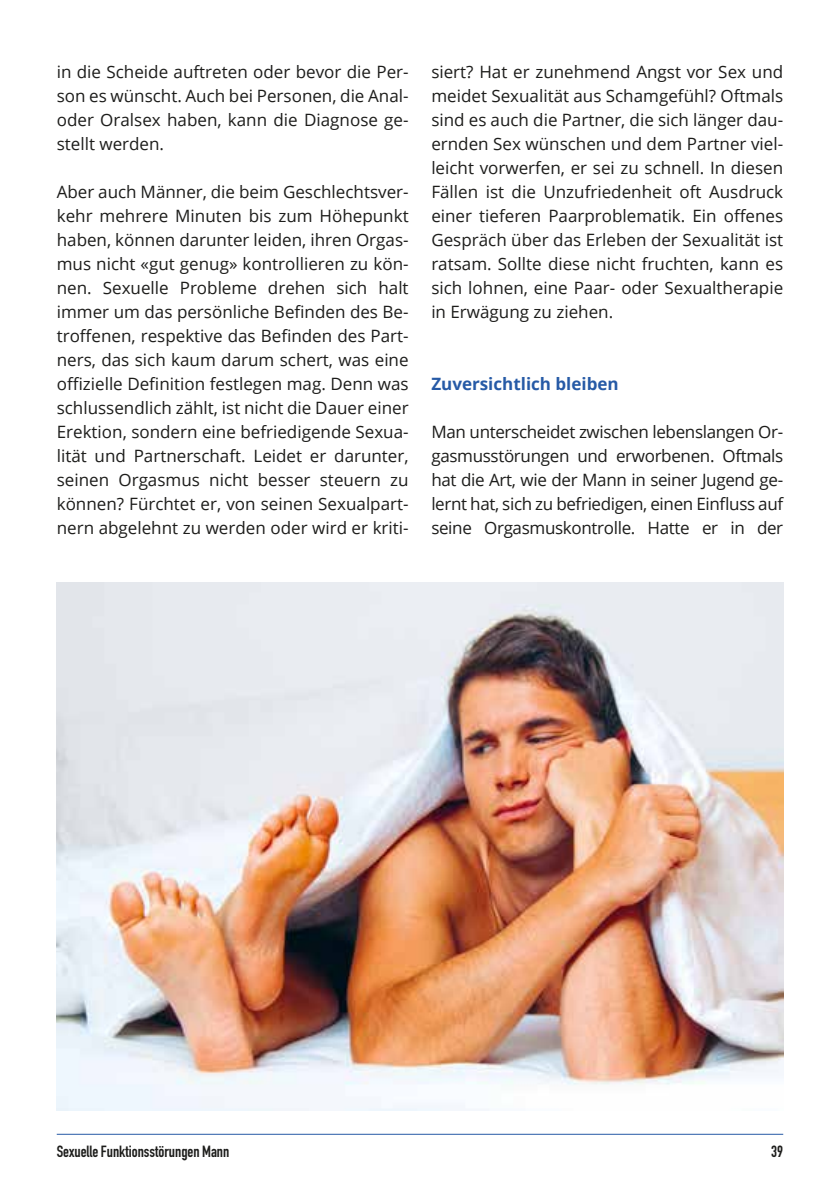
<style>
.page{position:relative;width:840px;height:1191px;background:#fff}
.page>*{position:absolute;margin:0;border:0;box-sizing:border-box;transform-origin:0 0}
.t1{font:17px/24px "Open Sans";color:#1d1d1b;text-align:justify}
.t2{font:700 17px "Open Sans";color:#265aa6}
.t3{font:700 16px "DIN Condensed";color:#1d1d1b}
</style>
<div class="page">
<hr style="left:57px;top:1133px;width:725px;height:1px;background:#265aa6">
<img style="left:57px;top:582px;width:725px;height:528px">
<p class="t1" style="left:57px;top:59px;width:353px">in die Scheide auftreten oder bevor die Per&shy;son es wünscht. Auch bei Personen, die Anal&shy;oder Oralsex haben, kann die Diagnose ge&shy;stellt werden.</p>
<p class="t1" style="left:57px;top:179px;width:353px">Aber auch Männer, die beim Geschlechtsver&shy;kehr mehrere Minuten bis zum Höhepunkt haben, können darunter leiden, ihren Orgas&shy;mus nicht «gut genug» kontrollieren zu kön&shy;nen. Sexuelle Probleme drehen sich halt immer um das persönliche Befinden des Be&shy;troffenen, respektive das Befinden des Part&shy;ners, das sich kaum darum schert, was eine offizielle Definition festlegen mag. Denn was schlussendlich zählt, ist nicht die Dauer einer Erektion, sondern eine befriedigende Sexua&shy;lität und Partnerschaft. Leidet er darunter, seinen Orgasmus nicht besser steuern zu können? Fürchtet er, von seinen Sexualpart&shy;nern abgelehnt zu werden oder wird er kriti-</p>
<p class="t1" style="left:431px;top:59px;width:353px">siert? Hat er zunehmend Angst vor Sex und meidet Sexualität aus Schamgefühl? Oftmals sind es auch die Partner, die sich länger dau&shy;ernden Sex wünschen und dem Partner viel&shy;leicht vorwerfen, er sei zu schnell. In diesen Fällen ist die Unzufriedenheit oft Ausdruck einer tieferen Paarproblematik. Ein offenes Gespräch über das Erleben der Sexualität ist ratsam. Sollte diese nicht fruchten, kann es sich lohnen, eine Paar- oder Sexualtherapie in Erwägung zu ziehen.</p>
<p class="t2" style="left:431px;top:372px;width:189px">Zuversichtlich bleiben</p>
<p class="t1" style="left:431px;top:419px;width:353px">Man unterscheidet zwischen lebenslangen Or&shy;gasmusstörungen und erworbenen. Oftmals hat die Art, wie der Mann in seiner Jugend ge&shy;lernt hat, sich zu befriedigen, einen Einfluss auf seine Orgasmuskontrolle. Hatte er in der</p>
<p class="t3" style="left:57px;top:1140px;width:174px">Sexuelle Funktionsstörungen Mann</p>
<p class="t3" style="left:770px;top:1140px;width:13px">39</p>
</div>
